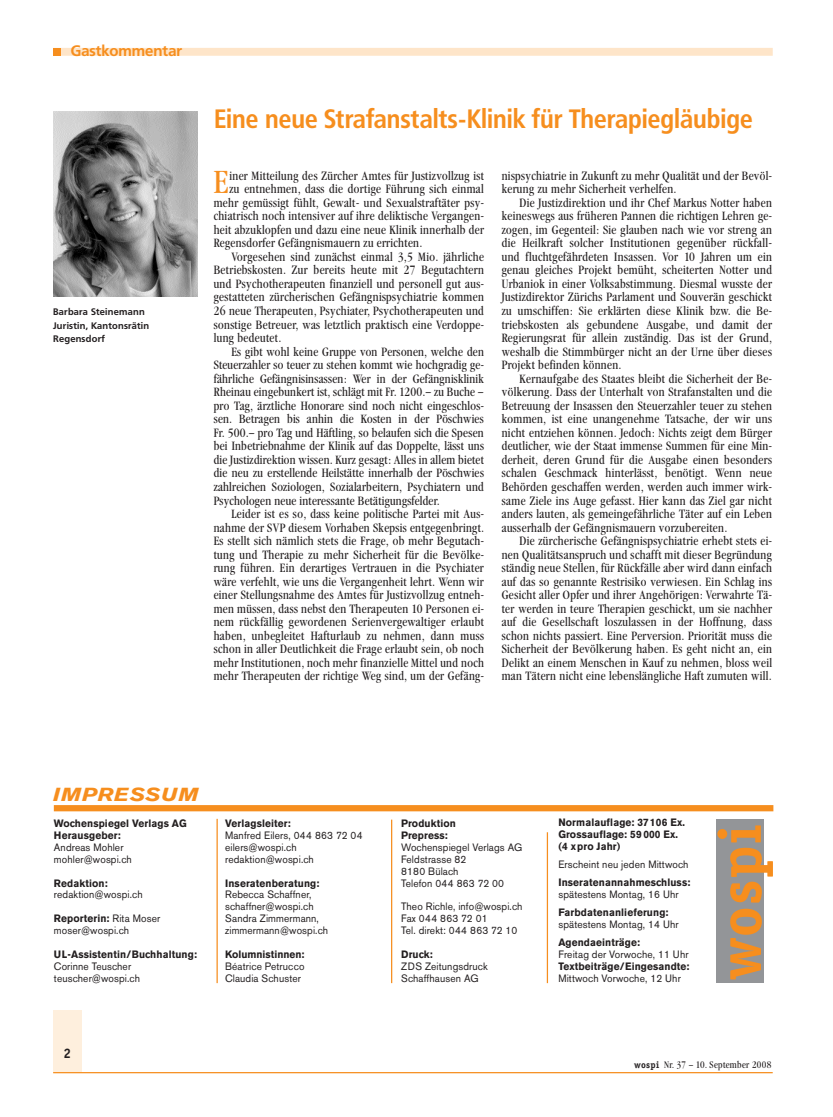
<style>
.page{position:relative;width:833px;height:1117px;background:#fff}
.page>*{position:absolute;margin:0;border:0;box-sizing:border-box;transform-origin:0 0}
.t1{font:700 60px "Officina Serif";letter-spacing:.015em;color:#f68e1e}
.t2{font:31.5px "Garamond ITC Condensed BQ";color:#f68e1e}
.t3{font:700 26.25px "Frutiger Condensed BQ";color:#f68e1e}
.t4{font:italic 700 18.75px "Akzidenz Grotesk BE";letter-spacing:.03em;color:#f68e1e;scale:1.2 1}
.t5{font:700 15px "Frutiger BQ";color:#f68e1e}
.t6{font:700 13.75px "Officina Serif";color:#231f20}
.t7{font:11.88px/13.5px "Garamond ITC Condensed BQ";letter-spacing:.025em;color:#231f20;text-align:justify}
.t8{font:10.62px/11.9px "Akzidenz Grotesk BE";letter-spacing:.01em;color:#231f20;scale:.95 1}
.t9{font:700 10.62px/11.9px "Akzidenz Grotesk BE";letter-spacing:.01em;color:#231f20;scale:.95 1}
.t10{font:700 9.38px/13.5px "Frutiger BQ";letter-spacing:.03em;color:#231f20}
.t11{font:9.38px "Garamond ITC Condensed BQ";letter-spacing:.025em;color:#231f20}
.s1{font-weight:700}
.s2{font-family:"Officina Serif";font-weight:700}
</style>
<div class="page">
<div style="left:53px;top:48px;width:719px;height:8px;background:#fee5c9"></div>
<div style="left:53px;top:1009px;width:28px;height:63px;background:#feefdd"></div>
<hr style="left:53px;top:1071px;width:719px;height:1px;background:#f68e1e">
<div style="left:53px;top:48px;width:8px;height:8px;background:#f68e1e"></div>
<img style="left:53px;top:111px;width:144px;height:185px">
<svg style="left:54px;top:805px;width:719px;height:6px;background:#f68f21"></svg>
<hr style="left:216px;top:818px;width:2px;height:164px;background:#f68e1e">
<hr style="left:391px;top:819px;width:1px;height:163px;background:#f68e1e">
<hr style="left:547px;top:832px;width:1px;height:150px;background:#f68e1e">
<div style="left:716px;top:819px;width:47px;height:163px;background:#939598"></div>
<p class="t5" style="left:71px;top:42px;width:113px">Gastkommentar</p>
<p class="t10" style="left:53px;top:305px;width:97px">Barbara Steinemann<br>Juristin, Kantonsrätin<br>Regensdorf</p>
<h3 class="t3" style="left:214px;top:104px;width:540px">Eine neue Strafanstalts-Klinik für Therapiegläubige</h3>
<h2 class="t2" style="left:214px;top:165px;width:17px">E</h2>
<p class="t7" style="left:229px;top:169px;width:256px">iner Mitteilung des Zürcher Amtes für Justizvollzug ist</p>
<p class="t7" style="left:229px;top:182px;width:256px">zu entnehmen, dass die dortige Führung sich einmal</p>
<p class="t7" style="left:214px;top:196px;width:272px">mehr gemüssigt fühlt, Gewalt- und Sexualstraftäter psy-</p>
<p class="t7" style="left:214px;top:209px;width:272px">chiatrisch noch intensiver auf ihre deliktische Vergangen-</p>
<p class="t7" style="left:214px;top:223px;width:272px">heit abzuklopfen und dazu eine neue Klinik innerhalb der</p>
<p class="t7" style="left:214px;top:237px;width:210px">Regensdorfer Gefängnismauern zu errichten.</p>
<p class="t7" style="left:231px;top:250px;width:254px">Vorgesehen sind zunächst einmal 3,5 Mio. jährliche</p>
<p class="t7" style="left:214px;top:264px;width:272px">Betriebskosten. Zur bereits heute mit 27 Begutachtern</p>
<p class="t7" style="left:214px;top:277px;width:272px">und Psychotherapeuten finanziell und personell gut aus-</p>
<p class="t7" style="left:214px;top:291px;width:272px">gestatteten zürcherischen Gefängnispsychiatrie kommen</p>
<p class="t7" style="left:214px;top:304px;width:272px">26 neue Therapeuten, Psychiater, Psychotherapeuten und</p>
<p class="t7" style="left:214px;top:318px;width:272px">sonstige Betreuer, was letztlich praktisch eine Verdoppe-</p>
<p class="t7" style="left:214px;top:331px;width:69px">lung bedeutet.</p>
<p class="t7" style="left:231px;top:345px;width:254px">Es gibt wohl keine Gruppe von Personen, welche den</p>
<p class="t7" style="left:214px;top:358px;width:272px">Steuerzahler so teuer zu stehen kommt wie hochgradig ge-</p>
<p class="t7" style="left:214px;top:372px;width:272px">fährliche Gefängnisinsassen: Wer in der Gefängnisklinik</p>
<p class="t7" style="left:214px;top:385px;width:272px">Rheinau eingebunkert ist, schlägt mit Fr. 1200.– zu Buche –</p>
<p class="t7" style="left:214px;top:399px;width:272px">pro Tag, ärztliche Honorare sind noch nicht eingeschlos-</p>
<p class="t7" style="left:214px;top:412px;width:272px">sen. Betragen bis anhin die Kosten in der Pöschwies</p>
<p class="t7" style="left:214px;top:426px;width:272px">Fr. 500.– pro Tag und Häftling, so belaufen sich die Spesen</p>
<p class="t7" style="left:214px;top:439px;width:272px">bei Inbetriebnahme der Klinik auf das Doppelte, lässt uns</p>
<p class="t7" style="left:214px;top:453px;width:272px">die Justizdirektion wissen. Kurz gesagt: Alles in allem bietet</p>
<p class="t7" style="left:214px;top:466px;width:272px">die neu zu erstellende Heilstätte innerhalb der Pöschwies</p>
<p class="t7" style="left:214px;top:480px;width:272px">zahlreichen Soziologen, Sozialarbeitern, Psychiatern und</p>
<p class="t7" style="left:214px;top:494px;width:227px">Psychologen neue interessante Betätigungsfelder.</p>
<p class="t7" style="left:231px;top:507px;width:254px">Leider ist es so, dass keine politische Partei mit Aus-</p>
<p class="t7" style="left:214px;top:521px;width:272px">nahme der SVP diesem Vorhaben Skepsis entgegenbringt.</p>
<p class="t7" style="left:214px;top:534px;width:272px">Es stellt sich nämlich stets die Frage, ob mehr Begutach-</p>
<p class="t7" style="left:214px;top:548px;width:272px">tung und Therapie zu mehr Sicherheit für die Bevölke-</p>
<p class="t7" style="left:214px;top:561px;width:272px">rung führen. Ein derartiges Vertrauen in die Psychiater</p>
<p class="t7" style="left:214px;top:575px;width:272px">wäre verfehlt, wie uns die Vergangenheit lehrt. Wenn wir</p>
<p class="t7" style="left:214px;top:588px;width:272px">einer Stellungsnahme des Amtes für Justizvollzug entneh-</p>
<p class="t7" style="left:214px;top:602px;width:272px">men müssen, dass nebst den Therapeuten 10 Personen ei-</p>
<p class="t7" style="left:214px;top:615px;width:272px">nem rückfällig gewordenen Serienvergewaltiger erlaubt</p>
<p class="t7" style="left:214px;top:629px;width:272px">haben, unbegleitet Hafturlaub zu nehmen, dann muss</p>
<p class="t7" style="left:214px;top:642px;width:272px">schon in aller Deutlichkeit die Frage erlaubt sein, ob noch</p>
<p class="t7" style="left:214px;top:656px;width:272px">mehr Institutionen, noch mehr finanzielle Mittel und noch</p>
<p class="t7" style="left:214px;top:669px;width:272px">mehr Therapeuten der richtige Weg sind, um der Gefäng-</p>
<p class="t7" style="left:502px;top:169px;width:272px">nispsychiatrie in Zukunft zu mehr Qualität und der Bevöl&shy;kerung zu mehr Sicherheit verhelfen.</p>
<p class="t7" style="left:502px;top:196px;width:272px;text-indent:18px">Die Justizdirektion und ihr Chef Markus Notter haben keineswegs aus früheren Pannen die richtigen Lehren ge&shy;zogen, im Gegenteil: Sie glauben nach wie vor streng an die Heilkraft solcher Institutionen gegenüber rückfall&shy;und fluchtgefährdeten Insassen. Vor 10 Jahren um ein genau gleiches Projekt bemüht, scheiterten Notter und Urbaniok in einer Volksabstimmung. Diesmal wusste der Justizdirektor Zürichs Parlament und Souverän geschickt zu umschiffen: Sie erklärten diese Klinik bzw. die Be&shy;triebskosten als gebundene Ausgabe, und damit der Regierungsrat für allein zuständig. Das ist der Grund, weshalb die Stimmbürger nicht an der Urne über dieses Projekt befinden können.</p>
<p class="t7" style="left:502px;top:372px;width:272px;text-indent:18px">Kernaufgabe des Staates bleibt die Sicherheit der Be&shy;völkerung. Dass der Unterhalt von Strafanstalten und die Betreuung der Insassen den Steuerzahler teuer zu stehen kommen, ist eine unangenehme Tatsache, der wir uns nicht entziehen können. Jedoch: Nichts zeigt dem Bürger deutlicher, wie der Staat immense Summen für eine Min&shy;derheit, deren Grund für die Ausgabe einen besonders schalen Geschmack hinterlässt, benötigt. Wenn neue Behörden geschaffen werden, werden auch immer wirk&shy;same Ziele ins Auge gefasst. Hier kann das Ziel gar nicht anders lauten, als gemeingefährliche Täter auf ein Leben ausserhalb der Gefängnismauern vorzubereiten.</p>
<p class="t7" style="left:502px;top:534px;width:272px;text-indent:18px">Die zürcherische Gefängnispsychiatrie erhebt stets ei&shy;nen Qualitätsanspruch und schafft mit dieser Begründung ständig neue Stellen, für Rückfälle aber wird dann einfach auf das so genannte Restrisiko verwiesen. Ein Schlag ins Gesicht aller Opfer und ihrer Angehörigen: Verwahrte Tä&shy;ter werden in teure Therapien geschickt, um sie nachher auf die Gesellschaft loszulassen in der Hoffnung, dass schon nichts passiert. Eine Perversion. Priorität muss die Sicherheit der Bevölkerung haben. Es geht nicht an, ein Delikt an einem Menschen in Kauf zu nehmen, bloss weil man Tätern nicht eine lebenslängliche Haft zumuten will.</p>
<h3 class="t4" style="left:53px;top:786px;width:123px">IMPRESSUM</h3>
<p class="t9" style="left:54px;top:818px;width:141px">Wochenspiegel Verlags AG<br>Herausgeber:</p>
<p class="t8" style="left:54px;top:842px;width:83px">Andreas Mohler mohler@wospi.ch</p>
<p class="t9" style="left:54px;top:877px;width:58px">Redaktion:</p>
<p class="t8" style="left:54px;top:889px;width:95px">redaktion@wospi.ch</p>
<p class="t8" style="left:54px;top:913px;width:113px"><span class="s1">Reporterin:</span> Rita Moser moser@wospi.ch</p>
<p class="t9" style="left:54px;top:948px;width:152px">UL-Assistentin/Buchhaltung:</p>
<p class="t8" style="left:54px;top:960px;width:92px">Corinne Teuscher teuscher@wospi.ch</p>
<p class="t6" style="left:64px;top:1047px;width:9px">2</p>
<p class="t9" style="left:225px;top:818px;width:71px">Verlagsleiter:</p>
<p class="t8" style="left:225px;top:830px;width:146px">Manfred Eilers, 044 863 72 04 eilers@wospi.ch redaktion@wospi.ch</p>
<p class="t9" style="left:225px;top:877px;width:101px">Inseratenberatung:</p>
<p class="t8" style="left:225px;top:889px;width:110px">Rebecca Schaffner, schaffner@wospi.ch<br>Sandra Zimmermann, zimmermann@wospi.ch</p>
<p class="t9" style="left:225px;top:948px;width:85px">Kolumnistinnen:</p>
<p class="t8" style="left:225px;top:960px;width:85px">Béatrice Petrucco<br>Claudia Schuster</p>
<p class="t9" style="left:401px;top:818px;width:59px">Produktion<br>Prepress:</p>
<p class="t8" style="left:401px;top:842px;width:129px">Wochenspiegel Verlags AG<br>Feldstrasse 82<br>8180 Bülach<br>Telefon 044 863 72 00</p>
<p class="t8" style="left:401px;top:901px;width:129px">Theo Richle, info@wospi.ch<br>Fax 044 863 72 01<br>Tel. direkt: 044 863 72 10</p>
<p class="t9" style="left:401px;top:948px;width:35px">Druck:</p>
<p class="t8" style="left:401px;top:960px;width:93px">ZDS Zeitungsdruck<br>Schaffhausen AG</p>
<p class="t9" style="left:558px;top:817px;width:135px">Normalauflage: 37106 Ex.<br>Grossauflage: 59000 Ex. (4 xpro Jahr)</p>
<p class="t8" style="left:558px;top:859px;width:138px">Erscheint neu jeden Mittwoch</p>
<p class="t9" style="left:558px;top:877px;width:140px">Inseratenannahmeschluss:</p>
<p class="t8" style="left:558px;top:889px;width:128px">spätestens Montag, 16 Uhr</p>
<p class="t9" style="left:558px;top:907px;width:117px">Farbdatenanlieferung:</p>
<p class="t8" style="left:558px;top:919px;width:128px">spätestens Montag, 14 Uhr</p>
<p class="t9" style="left:558px;top:937px;width:87px">Agendaeinträge:</p>
<p class="t8" style="left:558px;top:949px;width:138px">Freitag der Vorwoche, 11 Uhr</p>
<p class="t9" style="left:558px;top:960px;width:140px">Textbeiträge/Eingesandte:</p>
<p class="t8" style="left:558px;top:973px;width:130px">Mittwoch Vorwoche, 12 Uhr</p>
<h1 class="t1" style="left:718px;top:980px;width:158px;rotate:-90deg">wospi</h1>
<p class="t11" style="left:634px;top:1059px;width:139px"><span class="s2">wospi</span> Nr. 37 – 10. September 2008</p>
</div>
